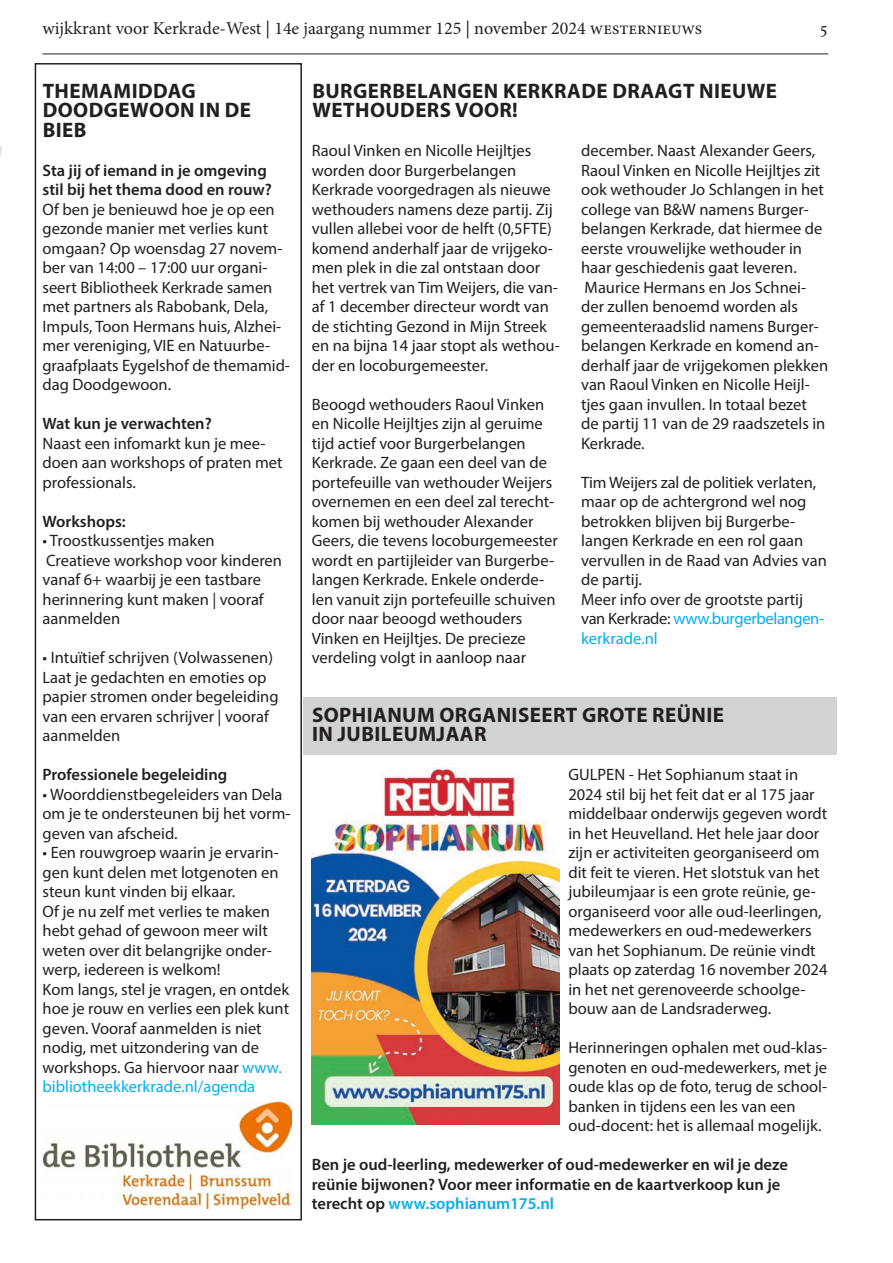
<style>
.page{position:relative;width:893px;height:1263px;background:#fff}
.page>*{position:absolute;margin:0;border:0;box-sizing:border-box;transform-origin:0 0}
.kop_1{font:700 21px/19.5px "Myriad Pro";letter-spacing:.02em;color:#231f20}
.kop_rastertje{font:700 21px "Myriad Pro";letter-spacing:.02em;color:#231f20}
.t1{font:18px "Minion Pro";color:#231f20}
.platte_tekst{font:16.5px/19.5px "Myriad Pro";color:#231f20}
.platte_tekst-2{font:600 16.5px "Myriad Pro";color:#231f20}
.platte_tekst-3{font:600 16.5px "Myriad Pro";color:#00aeef}
.s1{font-weight:600}
.s2{color:#00aeef}
.s3{color:#231f20}
</style>
<div class="page">
<hr style="left:43px;top:54px;width:785px;height:1px;background:#231f20">
<svg style="left:0;top:146px;width:2px;height:10px"></svg>
<div style="left:35px;top:63px;width:267px;height:1157px;border:2px solid #231f20"></div>
<img style="left:43px;top:1102px;width:249px;height:107px">
<div style="left:303px;top:697px;width:534px;height:38px;background:#d1d2d4"></div>
<div style="left:303px;top:717px;width:534px;height:38px;background:#d1d2d4"></div>
<img style="left:312px;top:767px;width:248px;height:358px">
<p class="t1" style="left:43px;top:16px;width:661px">wijkkrant voor Kerkrade-West | 14e jaargang nummer 125 | november 2024 westernieuws</p>
<p class="t1" style="left:820px;top:16px;width:10px">5</p>
<p class="kop_1" style="left:43px;top:80px;width:155px">THEMAMIDDAG</p>
<p class="kop_1" style="left:43px;top:99px;width:210px">DOODGEWOON IN DE<br>BIEB</p>
<p class="platte_tekst" style="left:43px;top:160px;width:249px"><span class="s1">Sta jij of iemand in je omgeving stil bij het thema dood en rouw?<br></span>Of ben je benieuwd hoe je op een gezonde manier met verlies kunt omgaan? Op woensdag 27 novem&shy;ber van 14:00 – 17:00 uur organi&shy;seert Bibliotheek Kerkrade samen met partners als Rabobank, Dela,<br>Impuls, Toon Hermans huis, Alzhei&shy;mer vereniging, VIE en Natuurbe&shy;graafplaats Eygelshof de themamid&shy;dag Doodgewoon.</p>
<p class="platte_tekst-2" style="left:43px;top:413px;width:171px">Wat kun je verwachten?</p>
<p class="platte_tekst" style="left:43px;top:433px;width:241px">Naast een infomarkt kun je mee&shy;doen aan workshops of praten met professionals.</p>
<p class="platte_tekst-2" style="left:43px;top:511px;width:85px">Workshops:</p>
<p class="platte_tekst" style="left:43px;top:531px;width:174px">• Troostkussentjes maken</p>
<p class="platte_tekst" style="left:43px;top:550px;width:241px">Creatieve workshop voor kinderen vanaf 6+ waarbij je een tastbare herinnering kunt maken | vooraf aanmelden</p>
<p class="platte_tekst" style="left:43px;top:648px;width:232px">• Intuïtief schrijven (Volwassenen)</p>
<p class="platte_tekst" style="left:43px;top:667px;width:238px">Laat je gedachten en emoties op papier stromen onder begeleiding van een ervaren schrijver | vooraf aanmelden</p>
<p class="platte_tekst-2" style="left:43px;top:764px;width:186px">Professionele begeleiding</p>
<p class="platte_tekst" style="left:43px;top:784px;width:249px">• Woorddienstbegeleiders van Dela om je te ondersteunen bij het vorm&shy;geven van afscheid.</p>
<p class="platte_tekst" style="left:43px;top:843px;width:238px;text-align:justify">• Een rouwgroep waarin je ervarin&shy;gen kunt delen met lotgenoten en steun kunt vinden bij elkaar.</p>
<p class="platte_tekst" style="left:43px;top:901px;width:231px">Of je nu zelf met verlies te maken hebt gehad of gewoon meer wilt weten over dit belangrijke onder&shy;werp, iedereen is welkom!</p>
<p class="platte_tekst" style="left:43px;top:979px;width:248px">Kom langs, stel je vragen, en ontdek hoe je rouw en verlies een plek kunt geven. Vooraf aanmelden is niet nodig, met uitzondering van de workshops. Ga hiervoor naar <span class="s2">www. bibliotheekkerkrade.nl/agenda</span></p>
<p class="kop_1" style="left:312px;top:80px;width:466px">BURGERBELANGEN KERKRADE DRAAGT NIEUWE<br>WETHOUDERS VOOR!</p>
<p class="platte_tekst" style="left:312px;top:140px;width:249px">Raoul Vinken en Nicolle Heijltjes worden door Burgerbelangen Kerkrade voorgedragen als nieuwe wethouders namens deze partij. Zij vullen allebei voor de helft (0,5FTE) komend anderhalf jaar de vrijgeko&shy;men plek in die zal ontstaan door het vertrek van Tim Weijers, die van&shy;af 1 december directeur wordt van de stichting Gezond in Mijn Streek en na bijna 14 jaar stopt als wethou&shy;der en locoburgemeester.</p>
<p class="platte_tekst" style="left:312px;top:394px;width:248px">Beoogd wethouders Raoul Vinken en Nicolle Heijltjes zijn al geruime tijd actief voor Burgerbelangen Kerkrade. Ze gaan een deel van de portefeuille van wethouder Weijers overnemen en een deel zal terecht&shy;komen bij wethouder Alexander Geers, die tevens locoburgemeester wordt en partijleider van Burgerbe&shy;langen Kerkrade. Enkele onderde&shy;len vanuit zijn portefeuille schuiven door naar beoogd wethouders Vinken en Heijltjes. De precieze verdeling volgt in aanloop naar</p>
<p class="platte_tekst" style="left:581px;top:141px;width:244px">december. Naast Alexander Geers, Raoul Vinken en Nicolle Heijltjes zit ook wethouder Jo Schlangen in het college van B&amp;W namens Burger&shy;belangen Kerkrade, dat hiermee de eerste vrouwelijke wethouder in haar geschiedenis gaat leveren.</p>
<p class="platte_tekst" style="left:581px;top:277px;width:249px">Maurice Hermans en Jos Schnei&shy;der zullen benoemd worden als gemeenteraadslid namens Burger&shy;belangen Kerkrade en komend an&shy;derhalf jaar de vrijgekomen plekken van Raoul Vinken en Nicolle Heijl&shy;tjes gaan invullen. In totaal bezet de partij 11 van de 29 raadszetels in<br>Kerkrade.</p>
<p class="platte_tekst" style="left:581px;top:472px;width:247px">Tim Weijers zal de politiek verlaten, maar op de achtergrond wel nog betrokken blijven bij Burgerbe&shy;langen Kerkrade en een rol gaan vervullen in de Raad van Advies van de partij.</p>
<p class="platte_tekst" style="left:581px;top:589px;width:245px">Meer info over de grootste partij van Kerkrade: <span class="s2">www.burgerbelangen&shy;kerkrade.nl</span></p>
<p class="kop_rastertje" style="left:312px;top:701px;width:414px">SOPHIANUM ORGANISEERT GROTE REÜNIE</p>
<p class="kop_rastertje" style="left:312px;top:720px;width:176px">IN JUBILEUMJAAR</p>
<p class="platte_tekst" style="left:568px;top:764px;width:261px">GULPEN - Het Sophianum staat in 2024 stil bij het feit dat er al 175 jaar middelbaar onderwijs gegeven wordt in het Heuvelland. Het hele jaar door zijn er activiteiten georganiseerd om dit feit te vieren. Het slotstuk van het jubileumjaar is een grote reünie, ge&shy;organiseerd voor alle oud-leerlingen, medewerkers en oud-medewerkers van het Sophianum. De reünie vindt plaats op zaterdag 16 november 2024 in het net gerenoveerde schoolge&shy;bouw aan de Landsraderweg.</p>
<p class="platte_tekst" style="left:568px;top:1038px;width:260px">Herinneringen ophalen met oud-klas&shy;genoten en oud-medewerkers, met je oude klas op de foto, terug de school&shy;banken in tijdens een les van een oud-docent: het is allemaal mogelijk.</p>
<p class="platte_tekst-2" style="left:312px;top:1154px;width:478px">Ben je oud-leerling, medewerker of oud-medewerker en wil je deze</p>
<p class="platte_tekst-2" style="left:312px;top:1173px;width:470px">reünie bijwonen? Voor meer informatie en de kaartverkoop kun je</p>
<p class="platte_tekst-3" style="left:312px;top:1193px;width:244px"><span class="s3">terecht op</span> www.sophianum175.nl</p>
</div>
